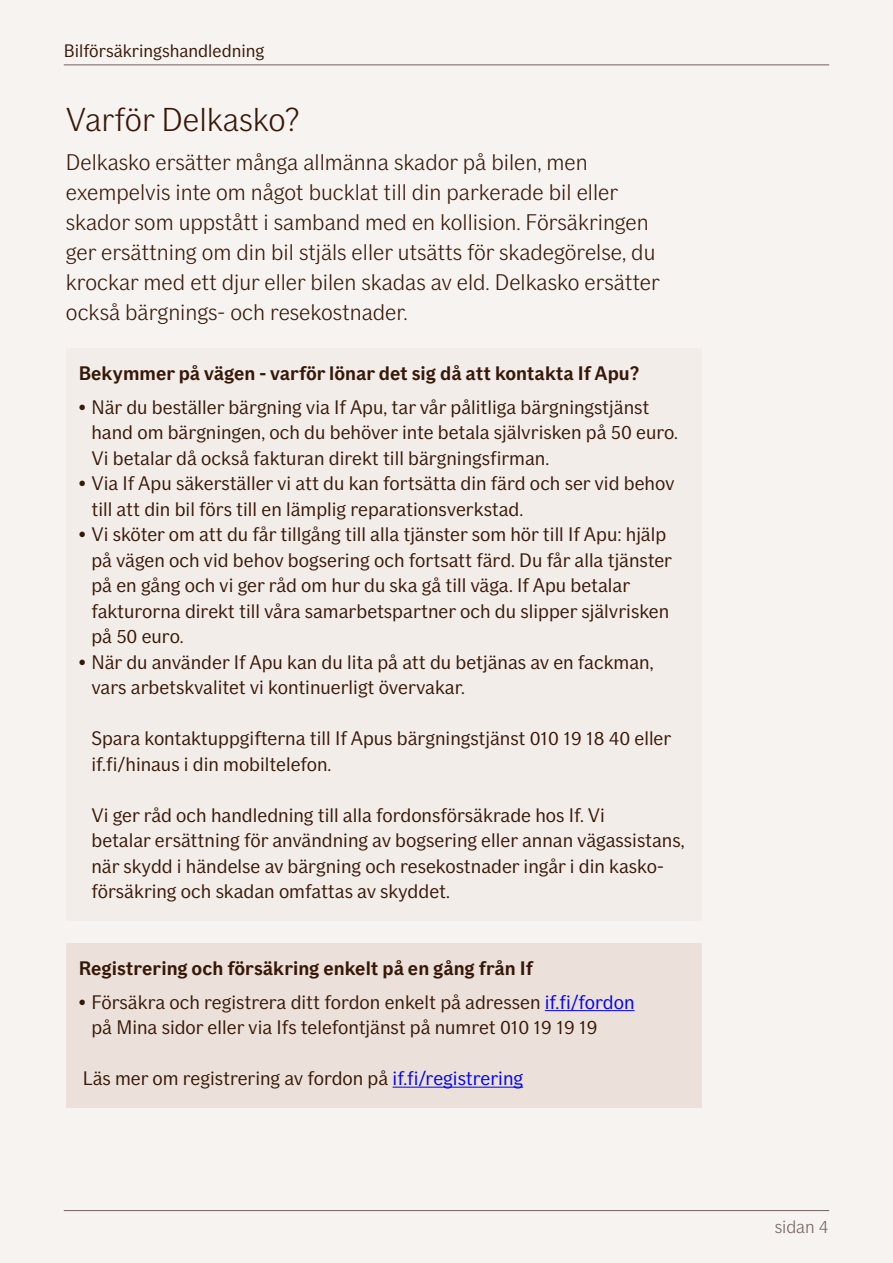
<style>
.page{position:relative;width:893px;height:1263px;background:#f7f3f0}
.page>*{position:absolute;margin:0;border:0;box-sizing:border-box;transform-origin:0 0}
.t1{font:300 33px "If Sans";color:#361808}
.t2{font:300 22.5px/30px "If Sans";color:#361808}
.t3{font:19.5px/25.5px "If Sans";color:#361808}
.t4{font:700 19.5px "If Sans";color:#361808}
.t5{font:18px "If Sans";color:#361808}
.t6{font:300 18px "If Sans";color:#73625e}
.s1{color:#0000f3}
</style>
<div class="page">
<hr style="left:64px;top:64px;width:765px;height:1px;background:#73625e">
<hr style="left:64px;top:1210px;width:765px;height:1px;background:#73625e">
<div style="left:66px;top:348px;width:636px;height:573px;background:#f3ede9"></div>
<div style="left:66px;top:943px;width:636px;height:164px;background:#ece1da"></div>
<hr style="left:545px;top:1010px;width:89px;height:1px;background:#0000f3">
<hr style="left:393px;top:1087px;width:130px;height:1px;background:#0000f3">
<p class="t5" style="left:64px;top:40px;width:202px">Bilförsäkringshandledning</p>
<h1 class="t1" style="left:66px;top:101px;width:236px">Varför Delkasko?</h1>
<p class="t2" style="left:66px;top:147px;width:595px">Delkasko ersätter många allmänna skador på bilen, men exempelvis inte om något bucklat till din parkerade bil eller skador som uppstått i samband med en kollision. Försäkringen ger ersättning om din bil stjäls eller utsätts för skadegörelse, du krockar med ett djur eller bilen skadas av eld. Delkasko ersätter också bärgnings- och resekostnader.</p>
<p class="t4" style="left:79px;top:361px;width:562px">Bekymmer på vägen - varför lönar det sig då att kontakta If Apu?</p>
<p class="t3" style="left:91px;top:394px;width:588px;text-indent:-13px">• När du beställer bärgning via If Apu, tar vår pålitliga bärgningstjänst hand om bärgningen, och du behöver inte betala självrisken på 50 euro.<br>Vi betalar då också fakturan direkt till bärgningsfirman.</p>
<p class="t3" style="left:91px;top:471px;width:585px;text-indent:-13px">• Via If Apu säkerställer vi att du kan fortsätta din färd och ser vid behov till att din bil förs till en lämplig reparationsverkstad.</p>
<p class="t3" style="left:91px;top:522px;width:582px;text-indent:-13px">• Vi sköter om att du får tillgång till alla tjänster som hör till If Apu: hjälp på vägen och vid behov bogsering och fortsatt färd. Du får alla tjänster på en gång och vi ger råd om hur du ska gå till väga. If Apu betalar fakturorna direkt till våra samarbetspartner och du slipper självrisken på 50 euro.</p>
<p class="t3" style="left:91px;top:649px;width:564px;text-indent:-13px">• När du använder If Apu kan du lita på att du betjänas av en fackman, vars arbetskvalitet vi kontinuerligt övervakar.</p>
<p class="t3" style="left:91px;top:726px;width:581px">Spara kontaktuppgifterna till If Apus bärgningstjänst 010 19 18 40 eller if.fi/hinaus i din mobiltelefon.</p>
<p class="t3" style="left:91px;top:802px;width:595px">Vi ger råd och handledning till alla fordonsförsäkrade hos If. Vi<br>betalar ersättning för användning av bogsering eller annan vägassistans, när skydd i händelse av bärgning och resekostnader ingår i din kasko&shy;försäkring och skadan omfattas av skyddet.</p>
<p class="t4" style="left:79px;top:956px;width:456px">Registrering och försäkring enkelt på en gång från If</p>
<p class="t3" style="left:91px;top:989px;width:545px;text-indent:-13px">• Försäkra och registrera ditt fordon enkelt på adressen <span class="s1">if.fi/fordon </span>på Mina sidor eller via Ifs telefontjänst på numret 010 19 19 19</p>
<p class="t3" style="left:83px;top:1066px;width:442px">Läs mer om registrering av fordon på <span class="s1">if.fi/registrering</span></p>
<p class="t6" style="left:775px;top:1217px;width:55px">sidan 4</p>
</div>
